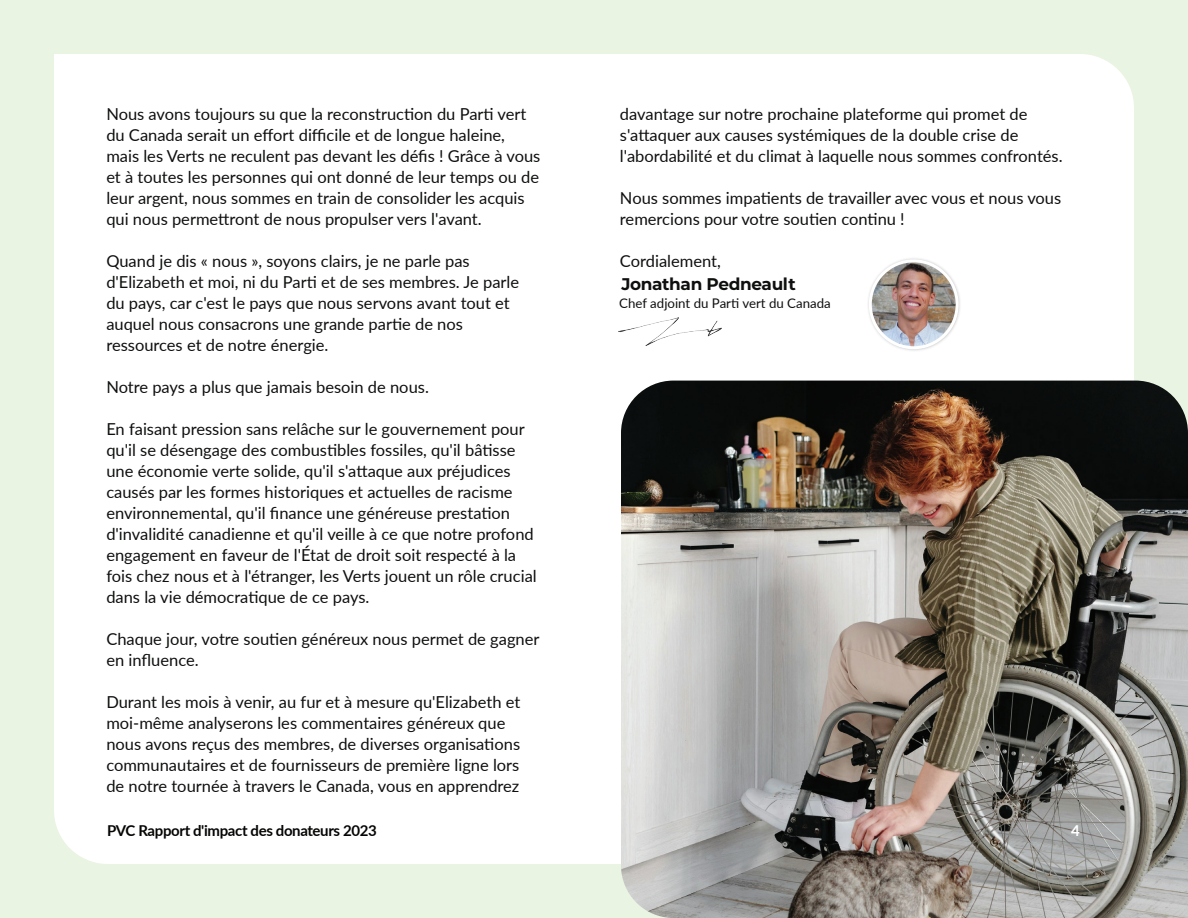
<style>
.page{position:relative;width:1188px;height:918px;background:#eaf4e2}
.page>*{position:absolute;margin:0;border:0;box-sizing:border-box;transform-origin:0 0}
.t1{font:700 16.95px "Montserrat";letter-spacing:-.02em;color:#0e100e}
.t2{font:16.5px/21px "Lato";color:#0e100e}
.t3{font:700 15px "Lato";letter-spacing:-.025em;color:#050504}
.t4{font:700 15px "Lato";color:#fff}
.t5{font:13.35px "Lato";color:#0e100e}
</style>
<div class="page">
<div style="left:54px;top:54px;width:1080px;height:810px;background:#fff"></div>
<img style="left:621px;top:381px;width:567px;height:537px">
<img style="left:619px;top:317px;width:102px;height:29px">
<img style="left:816px;top:207px;width:195px;height:195px">
<img style="left:870px;top:261px;width:87px;height:87px;border-radius:43px">
<div style="left:869px;top:259px;width:90px;height:90px;border:3px solid #fff;border-radius:50%"></div>
<p class="t2" style="left:106px;top:103px;width:436px">Nous avons toujours su que la reconstruction du Parti vert du Canada serait un effort difficile et de longue haleine, mais les Verts ne reculent pas devant les défis ! Grâce à vous et à toutes les personnes qui ont donné de leur temps ou de leur argent, nous sommes en train de consolider les acquis qui nous permettront de nous propulser vers l'avant.</p>
<p class="t2" style="left:106px;top:250px;width:414px">Quand je dis « nous », soyons clairs, je ne parle pas d'Elizabeth et moi, ni du Parti et de ses membres. Je parle du pays, car c'est le pays que nous servons avant tout et auquel nous consacrons une grande partie de nos ressources et de notre énergie.</p>
<p class="t2" style="left:106px;top:376px;width:324px">Notre pays a plus que jamais besoin de nous.</p>
<p class="t2" style="left:106px;top:418px;width:432px">En faisant pression sans relâche sur le gouvernement pour qu'il se désengage des combustibles fossiles, qu'il bâtisse une économie verte solide, qu'il s'attaque aux préjudices causés par les formes historiques et actuelles de racisme environnemental, qu'il finance une généreuse prestation d'invalidité canadienne et qu'il veille à ce que notre profond engagement en faveur de l'État de droit soit respecté à la fois chez nous et à l'étranger, les Verts jouent un rôle crucial dans la vie démocratique de ce pays.</p>
<p class="t2" style="left:106px;top:628px;width:435px">Chaque jour, votre soutien généreux nous permet de gagner en influence.</p>
<p class="t2" style="left:106px;top:691px;width:416px">Durant les mois à venir, au fur et à mesure qu'Elizabeth et moi-même analyserons les commentaires généreux que nous avons reçus des membres, de diverses organisations communautaires et de fournisseurs de première ligne lors de notre tournée à travers le Canada, vous en apprendrez</p>
<p class="t2" style="left:620px;top:103px;width:444px">davantage sur notre prochaine plateforme qui promet de s'attaquer aux causes systémiques de la double crise de l'abordabilité et du climat à laquelle nous sommes confrontés.</p>
<p class="t2" style="left:620px;top:187px;width:443px">Nous sommes impatients de travailler avec vous et nous vous remercions pour votre soutien continu !</p>
<p class="t2" style="left:620px;top:250px;width:102px">Cordialement,</p>
<p class="t1" style="left:621px;top:272px;width:176px">Jonathan Pedneault</p>
<p class="t5" style="left:619px;top:294px;width:213px">Chef adjoint du Parti vert du Canada</p>
<p class="t3" style="left:107px;top:820px;width:271px">PVC Rapport d'impact des donateurs 2023</p>
<p class="t4" style="left:1071px;top:820px;width:10px">4</p>
</div>
